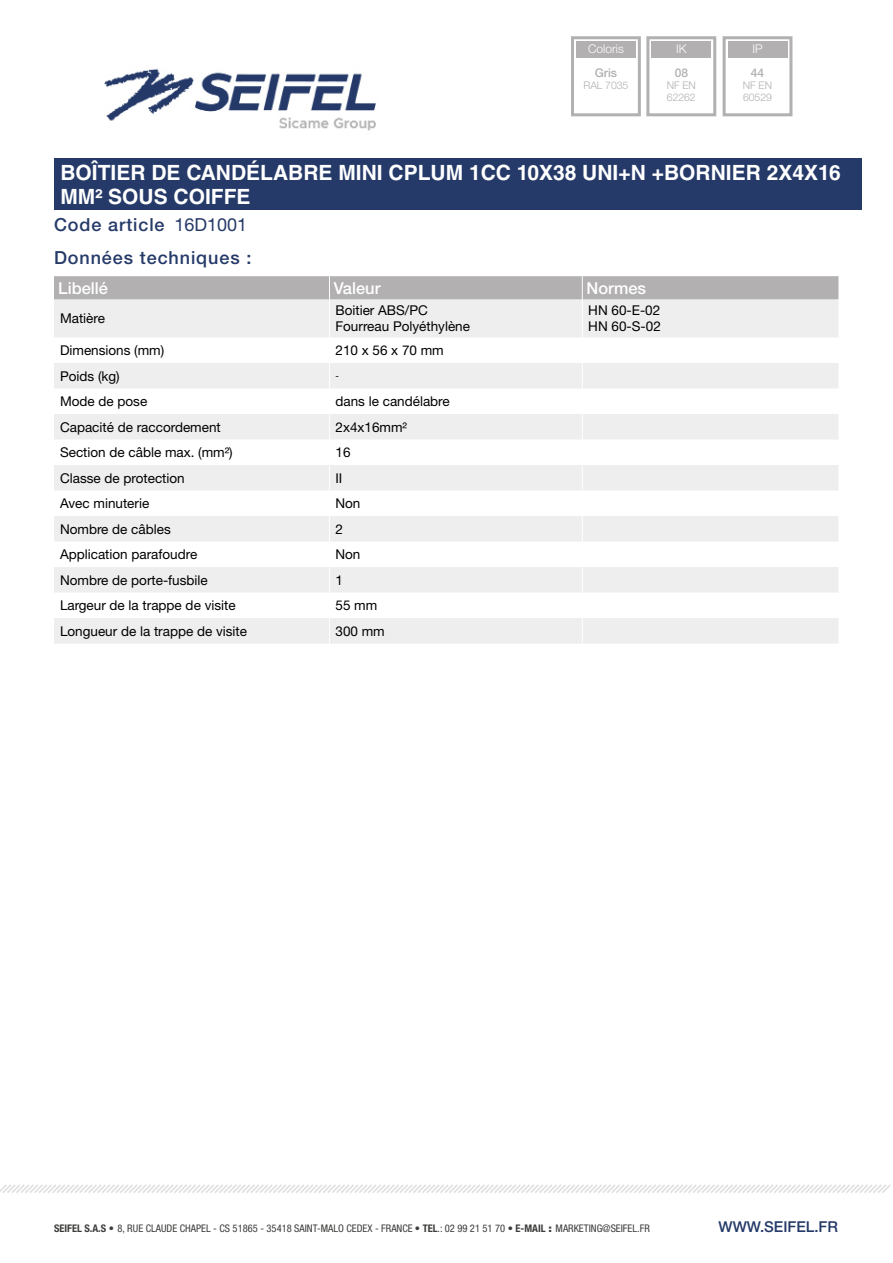
<style>
.page{position:relative;width:893px;height:1263px;background:#fff}
.page>*{position:absolute;margin:0;border:0;box-sizing:border-box;transform-origin:0 0}
.t1{font:700 21px/24px "Helvetica LT Std";color:#fff}
.t2{font:500 18px "Helvetica Neue LT Std";letter-spacing:.05em;color:#253a68}
.t3{font:18px "Helvetica Neue LT Std";color:#253a68}
.t4{font:500 16.5px "Helvetica Neue LT Std";color:#fff}
.t5{font:500 15px "Helvetica Neue LT Std";color:#253a68}
.t6{font:13.5px/16.2px "Helvetica Neue LT Std";color:#000}
.t7{font:300 12px "Helvetica Neue LT Std";color:#fff}
.t8{font:500 12px "Helvetica Neue LT Std";color:#b2b0b0}
.t9{font:condensed 10.5px "Helvetica Neue LT Std";color:#3c3c3b}
.t10{font:300 10.5px/12px "Helvetica Neue LT Std";letter-spacing:-.01em;color:#b2b0b0}
.t11{font:9px "Helvetica Neue LT Std";color:#000}
.s1{font-weight:700}
.s2{font-weight:900;font-stretch:normal}
</style>
<div class="page">
<img style="left:104px;top:68px;width:272px;height:63px">
<svg style="left:0;top:1184px;width:891px;height:9px"></svg>
<div style="left:54px;top:158px;width:807px;height:52px;background:#253a68"></div>
<div style="left:576px;top:41px;width:60px;height:17px;background:#b2b0b0"></div>
<div style="left:571px;top:36px;width:70px;height:80px;border:3px solid #b2b0b0"></div>
<div style="left:652px;top:41px;width:59px;height:17px;background:#b2b0b0"></div>
<div style="left:646px;top:36px;width:70px;height:80px;border:3px solid #b2b0b0"></div>
<div style="left:728px;top:41px;width:59px;height:17px;background:#b2b0b0"></div>
<div style="left:723px;top:36px;width:69px;height:80px;border:3px solid #b2b0b0"></div>
<svg style="left:54px;top:300px;width:784px;height:344px;fill:#efeeef"></svg>
<hr style="left:329px;top:300px;width:1px;height:37px;background:#fff">
<hr style="left:582px;top:300px;width:1px;height:37px;background:#fff">
<svg style="left:329px;top:337px;width:1px;height:307px"></svg>
<svg style="left:582px;top:337px;width:1px;height:307px"></svg>
<svg style="left:54px;top:276px;width:785px;height:24px;background:#b4b2b2"></svg>
<p class="t7" style="left:588px;top:41px;width:37px">Coloris</p>
<p class="t8" style="left:595px;top:66px;width:24px">Gris</p>
<p class="t10" style="left:583px;top:79px;width:46px">RAL 7035</p>
<p class="t7" style="left:676px;top:41px;width:12px">IK</p>
<p class="t8" style="left:675px;top:66px;width:15px">08</p>
<p class="t10" style="left:667px;top:79px;width:31px">NF EN<br>62262</p>
<p class="t7" style="left:752px;top:41px;width:12px">IP</p>
<p class="t8" style="left:751px;top:66px;width:15px">44</p>
<p class="t10" style="left:743px;top:79px;width:31px">NF EN<br>60529</p>
<h1 class="t1" style="left:60px;top:160px;width:782px">BOÎTIER DE CANDÉLABRE MINI CPLUM 1CC 10X38 UNI+N +BORNIER 2X4X16<br>MM² SOUS COIFFE</h1>
<h2 class="t3" style="left:174px;top:214px;width:74px">16D1001</h2>
<h2 class="t2" style="left:54px;top:214px;width:112px">Code article</h2>
<h2 class="t2" style="left:54px;top:247px;width:199px">Données techniques :</h2>
<p class="t4" style="left:58px;top:278px;width:51px">Libellé</p>
<p class="t4" style="left:334px;top:278px;width:48px">Valeur</p>
<p class="t4" style="left:586px;top:278px;width:61px">Normes</p>
<p class="t6" style="left:60px;top:310px;width:47px">Matière</p>
<p class="t6" style="left:335px;top:302px;width:136px">Boitier ABS/PC<br>Fourreau Polyéthylène</p>
<p class="t6" style="left:588px;top:302px;width:74px">HN 60-E-02<br>HN 60-S-02</p>
<p class="t6" style="left:60px;top:342px;width:106px">Dimensions (mm)</p>
<p class="t6" style="left:335px;top:342px;width:110px">210 x 56 x 70 mm</p>
<p class="t6" style="left:60px;top:367px;width:61px">Poids (kg)</p>
<p class="t11" style="left:335px;top:370px;width:5px">-</p>
<p class="t6" style="left:60px;top:393px;width:89px">Mode de pose</p>
<p class="t6" style="left:335px;top:393px;width:116px">dans le candélabre</p>
<p class="t6" style="left:60px;top:418px;width:162px">Capacité de raccordement</p>
<p class="t6" style="left:335px;top:418px;width:73px">2x4x16mm²</p>
<p class="t6" style="left:60px;top:444px;width:174px">Section de câble max. (mm²)</p>
<p class="t6" style="left:335px;top:444px;width:17px">16</p>
<p class="t6" style="left:60px;top:469px;width:126px">Classe de protection</p>
<p class="t6" style="left:335px;top:469px;width:8px">II</p>
<p class="t6" style="left:60px;top:495px;width:91px">Avec minuterie</p>
<p class="t6" style="left:335px;top:495px;width:27px">Non</p>
<p class="t6" style="left:60px;top:520px;width:112px">Nombre de câbles</p>
<p class="t6" style="left:335px;top:520px;width:9px">2</p>
<p class="t6" style="left:60px;top:546px;width:139px">Application parafoudre</p>
<p class="t6" style="left:335px;top:546px;width:27px">Non</p>
<p class="t6" style="left:60px;top:572px;width:149px">Nombre de porte-fusbile</p>
<p class="t6" style="left:335px;top:572px;width:9px">1</p>
<p class="t6" style="left:60px;top:597px;width:177px">Largeur de la trappe de visite</p>
<p class="t6" style="left:335px;top:597px;width:43px">55 mm</p>
<p class="t6" style="left:60px;top:623px;width:189px">Longueur de la trappe de visite</p>
<p class="t6" style="left:335px;top:623px;width:51px">300 mm</p>
<p class="t9" style="left:54px;top:1222px;width:597px"><span class="s1">SEIFEL S.A.S</span> <span class="s2">•</span> 8, RUE CLAUDE CHAPEL - CS 51865 - 35418 SAINT-MALO CEDEX - FRANCE • <span class="s1">TEL</span>.: 02 99 21 51 70 • <span class="s1">E-MAIL</span> <span class="s2">:</span> MARKETING@SEIFEL.FR</p>
<p class="t5" style="left:719px;top:1218px;width:121px">WWW.SEIFEL.FR</p>
</div>
